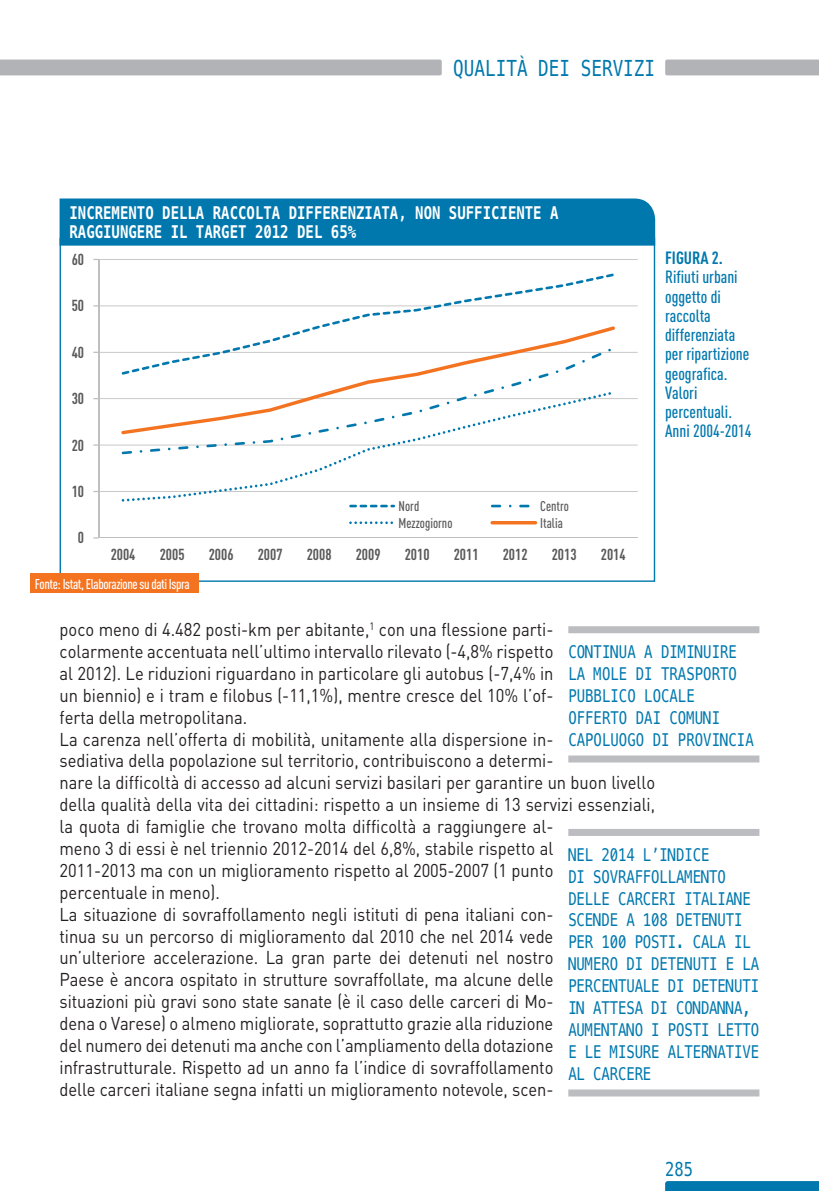
<style>
.page{position:relative;width:819px;height:1191px;background:#fff}
.page>*{position:absolute;margin:0;border:0;box-sizing:border-box;transform-origin:0 0}
.t1{font:22.05px "Menlo";color:#0078ae;scale:.8 1}
.t2{font:19.25px "Menlo";color:#0078ae;scale:.8 1}
.t3{font:18.38px/21.9px "DIN";color:#231f20;scale:.9 1}
.t4{font:17.5px/21.9px "Menlo";letter-spacing:-.01em;color:#0078ae;scale:.8 1}
.t5{font:500 17.5px/19.2px "DIN Cond";color:#0078ae}
.t6{font:700 17.5px/19.2px "Menlo";color:#fff;scale:.8 1}
.t7{font:700 17.5px "DIN Cond";color:#0078ae}
.t8{font:700 15.75px "DIN Cond";color:#595959}
.t9{font:500 14px "DIN Cond";letter-spacing:-.03em;color:#fff}
.t10{font:500 14px "DIN Cond";color:#595959}
</style>
<div class="page">
<svg style="left:665px;top:1181px;width:154px;height:10px"></svg>
<div style="left:0;top:60px;width:441px;height:15px;background:#b2b3b7"></div>
<div style="left:665px;top:60px;width:154px;height:15px;background:#b2b3b7"></div>
<hr style="left:98px;top:491px;width:539px;height:1px;background:#bfbfbf">
<hr style="left:98px;top:444px;width:539px;height:1px;background:#bfbfbf">
<hr style="left:98px;top:398px;width:539px;height:1px;background:#bfbfbf">
<hr style="left:98px;top:352px;width:539px;height:1px;background:#bfbfbf">
<hr style="left:98px;top:305px;width:539px;height:1px;background:#bfbfbf">
<hr style="left:98px;top:259px;width:539px;height:1px;background:#bfbfbf">
<hr style="left:98px;top:259px;width:1px;height:279px;background:#bfbfbf">
<hr style="left:98px;top:537px;width:539px;height:1px;background:#bfbfbf">
<svg style="left:122px;top:273px;width:491px;height:53px"></svg>
<svg style="left:122px;top:434px;width:489px;height:68px"></svg>
<svg style="left:121px;top:326px;width:494px;height:108px"></svg>
<svg style="left:349px;top:505px;width:46px;height:2px"></svg>
<svg style="left:491px;top:505px;width:10px;height:2px"></svg>
<svg style="left:519px;top:505px;width:10px;height:2px"></svg>
<svg style="left:349px;top:521px;width:44px;height:3px"></svg>
<hr style="left:490px;top:521px;width:47px;height:3px;background:#f37321;border-radius:2px">
<div style="left:60px;top:198px;width:595px;height:48px;background:#0078ae"></div>
<div style="left:30px;top:573px;width:168px;height:20px;background:#f47321"></div>
<div style="left:568px;top:626px;width:191px;height:7px;background:#bcbdc0"></div>
<div style="left:568px;top:755px;width:191px;height:7px;background:#bcbdc0"></div>
<div style="left:568px;top:829px;width:191px;height:7px;background:#bcbdc0"></div>
<div style="left:568px;top:1089px;width:191px;height:7px;background:#bcbdc0"></div>
<p class="t1" style="left:453px;top:53px;width:254px">QUALITÀ DEI SERVIZI</p>
<p class="t6" style="left:69px;top:204px;width:613px">INCREMENTO DELLA RACCOLTA DIFFERENZIATA, NON SUFFICIENTE A<br>RAGGIUNGERE IL TARGET 2012 DEL 65%</p>
<p class="t8" style="left:72px;top:250px;width:14px">60</p>
<p class="t8" style="left:72px;top:296px;width:14px">50</p>
<p class="t8" style="left:72px;top:342px;width:14px">40</p>
<p class="t8" style="left:72px;top:389px;width:14px">30</p>
<p class="t8" style="left:72px;top:435px;width:14px">20</p>
<p class="t8" style="left:72px;top:481px;width:14px">10</p>
<p class="t8" style="left:78px;top:528px;width:8px">0</p>
<p class="t10" style="left:398px;top:497px;width:22px">Nord</p>
<p class="t10" style="left:540px;top:497px;width:30px">Centro</p>
<p class="t10" style="left:398px;top:514px;width:55px">Mezzogiorno</p>
<p class="t10" style="left:540px;top:514px;width:24px">Italia</p>
<p class="t8" style="left:111px;top:544px;width:26px">2004</p>
<p class="t8" style="left:160px;top:544px;width:26px">2005</p>
<p class="t8" style="left:209px;top:544px;width:26px">2006</p>
<p class="t8" style="left:258px;top:544px;width:26px">2007</p>
<p class="t8" style="left:307px;top:544px;width:26px">2008</p>
<p class="t8" style="left:356px;top:544px;width:26px">2009</p>
<p class="t8" style="left:405px;top:544px;width:26px">2010</p>
<p class="t8" style="left:453px;top:544px;width:26px">2011</p>
<p class="t8" style="left:502px;top:544px;width:26px">2012</p>
<p class="t8" style="left:551px;top:544px;width:26px">2013</p>
<p class="t8" style="left:601px;top:544px;width:26px">2014</p>
<p class="t9" style="left:35px;top:575px;width:156px">Fonte: Istat, Elaborazione su dati Ispra</p>
<p class="t7" style="left:665px;top:247px;width:59px">FIGURA 2.</p>
<p class="t5" style="left:665px;top:267px;width:88px">Rifiuti urbani oggetto di raccolta differenziata per ripartizione geografica.<br>Valori percentuali.<br>Anni 2004-2014</p>
<p class="t3" style="left:60px;top:618px;width:663px">poco meno di 4.482 posti-km per abitante,<sup>1</sup> con una flessione parti-<br>colarmente accentuata nell’ultimo intervallo rilevato (-4,8% rispetto<br>al 2012). Le riduzioni riguardano in particolare gli autobus (-7,4% in<br>un biennio) e i tram e filobus (-11,1%), mentre cresce del 10% l’of-<br>ferta della metropolitana.<br>La carenza nell’offerta di mobilità, unitamente alla dispersione in-<br>sediativa della popolazione sul territorio, contribuiscono a determi-<br>nare la difficoltà di accesso ad alcuni servizi basilari per garantire un buon livello della qualità della vita dei cittadini: rispetto a un insieme di 13 servizi essenziali, la quota di famiglie che trovano molta difficoltà a raggiungere al-<br>meno 3 di essi è nel triennio 2012-2014 del 6,8%, stabile rispetto al<br>2011-2013 ma con un miglioramento rispetto al 2005-2007 (1 punto<br>percentuale in meno).<br>La situazione di sovraffollamento negli istituti di pena italiani con-<br>tinua su un percorso di miglioramento dal 2010 che nel 2014 vede<br>un’ulteriore accelerazione. La gran parte dei detenuti nel nostro<br>Paese è ancora ospitato in strutture sovraffollate, ma alcune delle<br>situazioni più gravi sono state sanate (è il caso delle carceri di Mo-<br>dena o Varese) o almeno migliorate, soprattutto grazie alla riduzione<br>del numero dei detenuti ma anche con l’ampliamento della dotazione infrastrutturale. Rispetto ad un anno fa l’indice di sovraffollamento<br>delle carceri italiane segna infatti un miglioramento notevole, scen-</p>
<p class="t4" style="left:568px;top:641px;width:233px">CONTINUA A DIMINUIRE<br>LA MOLE DI TRASPORTO<br>PUBBLICO LOCALE<br>OFFERTO DAI COMUNI<br>CAPOLUOGO DI PROVINCIA</p>
<p class="t4" style="left:568px;top:844px;width:240px">NEL 2014 L’INDICE<br>DI SOVRAFFOLLAMENTO<br>DELLE CARCERI ITALIANE<br>SCENDE A 108 DETENUTI<br>PER 100 POSTI. CALA IL<br>NUMERO DI DETENUTI E LA<br>PERCENTUALE DI DETENUTI<br>IN ATTESA DI CONDANNA,<br>AUMENTANO I POSTI LETTO<br>E LE MISURE ALTERNATIVE<br>AL CARCERE</p>
<p class="t2" style="left:665px;top:1155px;width:36px">285</p>
</div>
